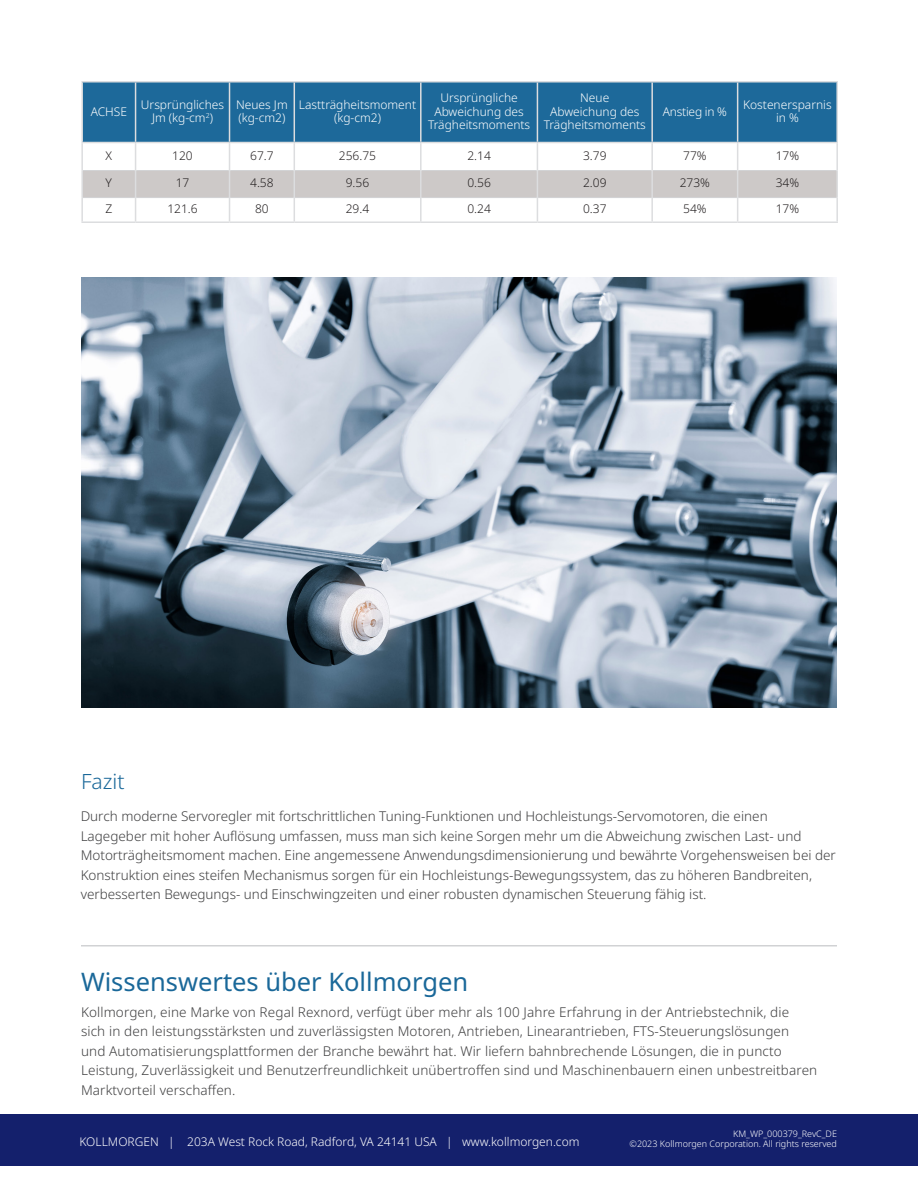
<style>
.page{position:relative;width:918px;height:1188px;background:#fff}
.page>*{position:absolute;margin:0;border:0;box-sizing:border-box;transform-origin:0 0}
.Title{font:25.5px "Noto Sans";color:#1a6899}
.Title-2{font:300 21px "Noto Sans";color:#1a6899}
.Body{font:300 13.5px/19.5px "Noto Sans";color:#3e3e3f}
.t1{font:300 12px/13.5px "Noto Sans";color:#fff;text-align:center}
.t2{font:300 12px "Noto Sans";color:#231f20}
.t3{font:300 12px "Noto Sans";letter-spacing:-.02em;color:#fff}
.t4{font:300 9px "Noto Sans";color:#fff}
</style>
<div class="page">
<div style="left:0;top:1114px;width:918px;height:52px;background:#14206c"></div>
<hr style="left:81px;top:945px;width:756px;height:1px;background:#d1d2d4">
<div style="left:83px;top:82px;width:753px;height:60px;background:#1d699a"></div>
<hr style="left:81px;top:143px;width:2px;height:28px;background:#dcdddf">
<hr style="left:836px;top:143px;width:2px;height:28px;background:#dcdddf">
<hr style="left:81px;top:171px;width:2px;height:27px;background:#dcdddf">
<hr style="left:836px;top:171px;width:2px;height:27px;background:#dcdddf">
<hr style="left:81px;top:198px;width:2px;height:23px;background:#dcdddf">
<svg style="left:83px;top:143px;width:754px;height:78px"></svg>
<hr style="left:836px;top:198px;width:2px;height:23px;background:#dcdddf">
<hr style="left:81px;top:221px;width:55px;height:2px;background:#dcdddf">
<hr style="left:136px;top:221px;width:94px;height:2px;background:#dcdddf">
<hr style="left:230px;top:221px;width:64px;height:2px;background:#dcdddf">
<hr style="left:294px;top:221px;width:127px;height:2px;background:#dcdddf">
<hr style="left:421px;top:221px;width:116px;height:2px;background:#dcdddf">
<hr style="left:537px;top:221px;width:115px;height:2px;background:#dcdddf">
<hr style="left:652px;top:221px;width:86px;height:2px;background:#dcdddf">
<hr style="left:738px;top:221px;width:100px;height:2px;background:#dcdddf">
<hr style="left:81px;top:81px;width:55px;height:1px;background:#dcdddf">
<hr style="left:81px;top:82px;width:2px;height:60px;background:#dcdddf">
<hr style="left:136px;top:81px;width:94px;height:1px;background:#dcdddf">
<hr style="left:135px;top:82px;width:1px;height:60px;background:#dcdddf">
<hr style="left:230px;top:81px;width:64px;height:1px;background:#dcdddf">
<hr style="left:229px;top:82px;width:1px;height:60px;background:#dcdddf">
<hr style="left:294px;top:81px;width:127px;height:1px;background:#dcdddf">
<hr style="left:294px;top:82px;width:1px;height:60px;background:#dcdddf">
<hr style="left:421px;top:81px;width:116px;height:1px;background:#dcdddf">
<hr style="left:420px;top:82px;width:2px;height:60px;background:#dcdddf">
<hr style="left:537px;top:81px;width:115px;height:1px;background:#dcdddf">
<hr style="left:537px;top:82px;width:1px;height:60px;background:#dcdddf">
<hr style="left:652px;top:81px;width:86px;height:1px;background:#dcdddf">
<hr style="left:651px;top:82px;width:2px;height:60px;background:#dcdddf">
<hr style="left:738px;top:81px;width:100px;height:1px;background:#dcdddf">
<hr style="left:737px;top:82px;width:1px;height:60px;background:#dcdddf">
<hr style="left:836px;top:82px;width:2px;height:60px;background:#dcdddf">
<hr style="left:81px;top:142px;width:55px;height:1px;background:#dcdddf">
<hr style="left:136px;top:142px;width:94px;height:1px;background:#dcdddf">
<hr style="left:230px;top:142px;width:64px;height:1px;background:#dcdddf">
<hr style="left:294px;top:142px;width:127px;height:1px;background:#dcdddf">
<hr style="left:421px;top:142px;width:116px;height:1px;background:#dcdddf">
<hr style="left:537px;top:142px;width:115px;height:1px;background:#dcdddf">
<hr style="left:652px;top:142px;width:86px;height:1px;background:#dcdddf">
<hr style="left:738px;top:142px;width:100px;height:1px;background:#dcdddf">
<img style="left:81px;top:278px;width:756px;height:430px">
<p class="t1" style="left:91px;top:105px;width:38px">ACHSE</p>
<p class="t1" style="left:141px;top:98px;width:85px">Ursprüngliches<br>Jm (kg-cm<sup>2</sup>)</p>
<p class="t1" style="left:236px;top:98px;width:53px">Neues Jm</p>
<p class="t1" style="left:238px;top:111px;width:48px">(kg-cm2)</p>
<p class="t1" style="left:299px;top:98px;width:119px">Lastträgheitsmoment</p>
<p class="t1" style="left:334px;top:111px;width:48px">(kg-cm2)</p>
<p class="t1" style="left:440px;top:91px;width:79px">Ursprüngliche</p>
<p class="t1" style="left:434px;top:105px;width:91px">Abweichung des</p>
<p class="t1" style="left:428px;top:118px;width:104px">Trägheitsmoments</p>
<p class="t1" style="left:580px;top:91px;width:31px">Neue</p>
<p class="t1" style="left:550px;top:105px;width:91px">Abweichung des</p>
<p class="t1" style="left:544px;top:118px;width:104px">Trägheitsmoments</p>
<p class="t3" style="left:663px;top:104px;width:66px">Anstieg in %</p>
<p class="t1" style="left:743px;top:98px;width:90px">Kostenersparnis</p>
<p class="t1" style="left:776px;top:111px;width:24px">in %</p>
<p class="t2" style="left:106px;top:149px;width:8px">X</p>
<p class="t2" style="left:172px;top:149px;width:22px">120</p>
<p class="t2" style="left:250px;top:149px;width:25px">67.7</p>
<p class="t2" style="left:339px;top:149px;width:39px">256.75</p>
<p class="t2" style="left:467px;top:149px;width:25px">2.14</p>
<p class="t2" style="left:583px;top:149px;width:25px">3.79</p>
<p class="t2" style="left:683px;top:149px;width:25px">77%</p>
<p class="t2" style="left:776px;top:149px;width:25px">17%</p>
<p class="t2" style="left:106px;top:176px;width:8px">Y</p>
<p class="t2" style="left:176px;top:176px;width:15px">17</p>
<p class="t2" style="left:250px;top:176px;width:25px">4.58</p>
<p class="t2" style="left:346px;top:176px;width:25px">9.56</p>
<p class="t2" style="left:467px;top:176px;width:25px">0.56</p>
<p class="t2" style="left:583px;top:176px;width:25px">2.09</p>
<p class="t2" style="left:680px;top:176px;width:32px">273%</p>
<p class="t2" style="left:776px;top:176px;width:25px">34%</p>
<p class="t2" style="left:105px;top:202px;width:8px">Z</p>
<p class="t2" style="left:167px;top:202px;width:32px">121.6</p>
<p class="t2" style="left:255px;top:202px;width:15px">80</p>
<p class="t2" style="left:346px;top:202px;width:25px">29.4</p>
<p class="t2" style="left:467px;top:202px;width:25px">0.24</p>
<p class="t2" style="left:583px;top:202px;width:25px">0.37</p>
<p class="t2" style="left:683px;top:202px;width:25px">54%</p>
<p class="t2" style="left:776px;top:202px;width:25px">17%</p>
<p class="Title-2" style="left:81px;top:770px;width:45px">Fazit</p>
<p class="Body" style="left:81px;top:807px;width:757px">Durch moderne Servoregler mit fortschrittlichen Tuning-Funktionen und Hochleistungs-Servomotoren, die einen Lagegeber mit hoher Auflösung umfassen, muss man sich keine Sorgen mehr um die Abweichung zwischen Last- und Motorträgheitsmoment machen. Eine angemessene Anwendungsdimensionierung und bewährte Vorgehensweisen bei der Konstruktion eines steifen Mechanismus sorgen für ein Hochleistungs-Bewegungssystem, das zu höheren Bandbreiten, verbesserten Bewegungs- und Einschwingzeiten und einer robusten dynamischen Steuerung fähig ist.</p>
<p class="Title" style="left:81px;top:967px;width:389px">Wissenswertes über Kollmorgen</p>
<p class="Body" style="left:81px;top:1002px;width:738px">Kollmorgen, eine Marke von Regal Rexnord, verfügt über mehr als 100 Jahre Erfahrung in der Antriebstechnik, die<br>sich in den leistungsstärksten und zuverlässigsten Motoren, Antrieben, Linearantrieben, FTS-Steuerungslösungen<br>und Automatisierungsplattformen der Branche bewährt hat. Wir liefern bahnbrechende Lösungen, die in puncto Leistung, Zuverlässigkeit und Benutzerfreundlichkeit unübertroffen sind und Maschinenbauern einen unbestreitbaren Marktvorteil verschaffen.</p>
<p class="t4" style="left:733px;top:1128px;width:105px">KM_WP_000379_RevC_DE</p>
<p class="t4" style="left:630px;top:1139px;width:209px">©2023 Kollmorgen Corporation. All rights reserved</p>
<p class="t1" style="left:80px;top:1135px;width:501px">KOLLMORGEN | 203A West Rock Road, Radford, VA 24141 USA | www.kollmorgen.com</p>
</div>
